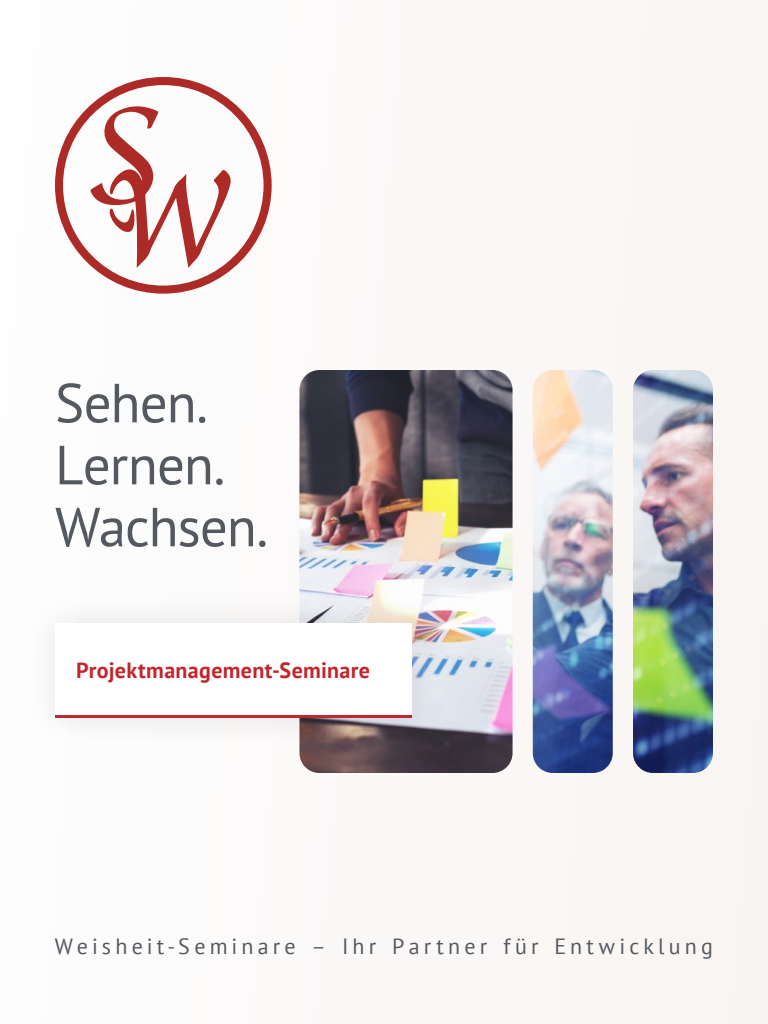
<style>
.page{position:relative;width:768px;height:1024px;background:#fbf9f8}
.page>*{position:absolute;margin:0;border:0;box-sizing:border-box;transform-origin:0 0}
.t1{font:55px/62px "PT Sans";letter-spacing:-.02em;color:#54595f}
.t2{font:22px "PT Sans";letter-spacing:.19em;color:#54595f}
.t3{font:700 22px "PT Sans";letter-spacing:.015em;color:#c1272d}
</style>
<div class="page">
<img style="left:299px;top:370px;width:214px;height:403px">
<img style="left:533px;top:370px;width:80px;height:403px">
<img style="left:633px;top:370px;width:80px;height:403px">
<div style="left:21px;top:589px;width:425px;height:161px;background:#000;opacity:.1"></div>
<div style="left:55px;top:623px;width:357px;height:93px;background:#fff"></div>
<div style="left:27px;top:681px;width:413px;height:71px;background:#000;opacity:.1"></div>
<hr style="left:55px;top:715px;width:357px;height:3px;background:#c1272d">
<svg style="left:55px;top:77px;width:217px;height:217px"></svg>
<svg style="left:90px;top:105px;width:142px;height:163px"></svg>
<h1 class="t1" style="left:55px;top:371px;width:215px">Sehen.<br>Lernen.<br>Wachsen.</h1>
<p class="t3" style="left:76px;top:656px;width:296px">Projektmanagement-Seminare</p>
<p class="t2" style="left:55px;top:932px;width:659px">Weisheit-Seminare – Ihr Partner für Entwicklung</p>
</div>
